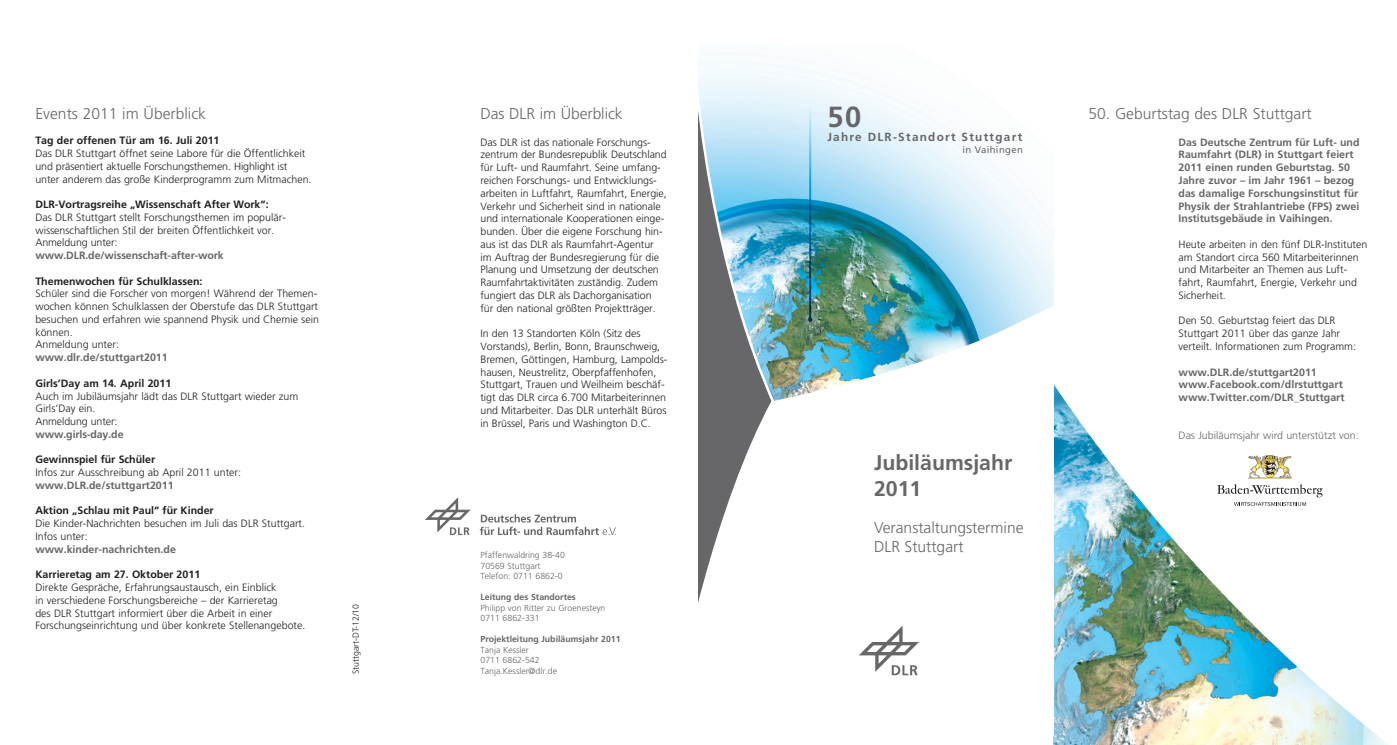
<style>
.page{position:relative;width:1397px;height:745px;background:#fff}
.page>*{position:absolute;margin:0;border:0;box-sizing:border-box;transform-origin:0 0}
.t1{font:700 29px "Frutiger LT Std";color:#67676a}
.t2{font:700 21.25px/25.5px "Frutiger";color:#67676a}
.subhead{font:300 15.62px/18.8px "Frutiger";color:#67676a}
.t3{font:700 11.75px "Frutiger LT Std";letter-spacing:.11em;color:#67676a}
.zü{font:300 10.62px/12.8px "Frutiger";color:#231f20}
.zü-2{font:700 10.62px/12.8px "Frutiger";color:#67676a}
.zü-3{font:700 10.62px "Frutiger";color:#231f20}
.t4{font:300 10.62px "Frutiger";color:#67676a}
.t5{font:9.5px "Frutiger LT Std";letter-spacing:.04em;color:#67676a}
.t6{font:300 8.75px "Frutiger";color:#67676a}
.t7{font:700 8.75px "Frutiger";color:#67676a}
.t8{font:300 8.75px "Frutiger";color:#231f20}
</style>
<div class="page">
<img style="left:1052px;top:236px;width:335px;height:508px">
<svg style="left:425px;top:497px;width:45px;height:37px"></svg>
<svg style="left:479px;top:514px;width:136px;height:21px"></svg>
<img style="left:698px;top:63px;width:354px;height:233px">
<svg style="left:775px;top:296px;width:277px;height:380px"></svg>
<svg style="left:698px;top:84px;width:77px;height:519px"></svg>
<svg style="left:858px;top:625px;width:60px;height:49px"></svg>
<svg style="left:808px;top:317px;width:4px;height:5px"></svg>
<img style="left:1248px;top:455px;width:44px;height:23px">
<svg style="left:1216px;top:484px;width:106px;height:21px"></svg>
<p class="subhead" style="left:35px;top:104px;width:172px">Events 2011 im Überblick</p>
<p class="zü-3" style="left:35px;top:134px;width:185px">Tag der offenen Tür am 16. Juli 2011</p>
<p class="zü" style="left:35px;top:147px;width:277px">Das DLR Stuttgart öffnet seine Labore für die Öffentlichkeit und präsentiert aktuelle Forschungsthemen. Highlight ist unter anderem das große Kinderprogramm zum Mitmachen.</p>
<p class="zü-3" style="left:35px;top:198px;width:235px">DLR-Vortragsreihe „Wissenschaft After Work“:</p>
<p class="zü" style="left:35px;top:210px;width:251px">Das DLR Stuttgart stellt Forschungsthemen im populär&shy;wissenschaftlichen Stil der breiten Öffentlichkeit vor.</p>
<p class="zü" style="left:35px;top:236px;width:83px">Anmeldung unter:</p>
<p class="zü-2" style="left:35px;top:249px;width:190px">www.DLR.de/wissenschaft-after-work</p>
<p class="zü-3" style="left:35px;top:274px;width:169px">Themenwochen für Schulklassen:</p>
<p class="zü" style="left:35px;top:287px;width:285px">Schüler sind die Forscher von morgen! Während der Themen&shy;wochen können Schulklassen der Oberstufe das DLR Stuttgart besuchen und erfahren wie spannend Physik und Chemie sein können.</p>
<p class="zü" style="left:35px;top:338px;width:85px">Anmeldung unter:</p>
<p class="zü-2" style="left:35px;top:351px;width:134px">www.dlr.de/stuttgart2011</p>
<p class="zü-3" style="left:35px;top:376px;width:137px">Girls’Day am 14. April 2011</p>
<p class="zü" style="left:35px;top:389px;width:264px">Auch im Jubiläumsjahr lädt das DLR Stuttgart wieder zum<br>Girls’Day ein.</p>
<p class="zü" style="left:35px;top:414px;width:83px">Anmeldung unter:</p>
<p class="zü-2" style="left:35px;top:427px;width:90px">www.girls-day.de</p>
<p class="zü-3" style="left:35px;top:453px;width:121px">Gewinnspiel für Schüler</p>
<p class="zü" style="left:35px;top:465px;width:207px">Infos zur Ausschreibung ab April 2011 unter:</p>
<p class="zü-2" style="left:35px;top:478px;width:140px">www.DLR.de/stuttgart2011</p>
<p class="zü-3" style="left:35px;top:504px;width:180px">Aktion „Schlau mit Paul“ für Kinder</p>
<p class="zü" style="left:35px;top:516px;width:271px">Die Kinder-Nachrichten besuchen im Juli das DLR Stuttgart.</p>
<p class="zü" style="left:35px;top:529px;width:54px">Infos unter:</p>
<p class="zü-2" style="left:35px;top:542px;width:142px">www.kinder-nachrichten.de</p>
<p class="zü-3" style="left:35px;top:568px;width:166px">Karrieretag am 27. Oktober 2011</p>
<p class="zü" style="left:35px;top:580px;width:271px">Direkte Gespräche, Erfahrungsaustausch, ein Einblick<br>in verschiedene Forschungsbereiche – der Karrieretag<br>des DLR Stuttgart informiert über die Arbeit in einer Forschungseinrichtung und über konkrete Stellenangebote.</p>
<p class="t8" style="left:351px;top:673px;width:71px;rotate:-90deg">Stuttgart-DT-12/10</p>
<p class="subhead" style="left:480px;top:104px;width:144px">Das DLR im Überblick</p>
<p class="zü" style="left:480px;top:135px;width:188px">Das DLR ist das nationale Forschungs&shy;zentrum der Bundesrepublik Deutschland für Luft- und Raumfahrt. Seine umfang&shy;reichen Forschungs- und Entwicklungs&shy;arbeiten in Luftfahrt, Raumfahrt, Energie, Verkehr und Sicherheit sind in nationale und internationale Kooperationen einge&shy;bunden. Über die eigene Forschung hin&shy;aus ist das DLR als Raumfahrt-Agentur im Auftrag der Bundesregierung für die Planung und Umsetzung der deutschen Raumfahrtaktivitäten zuständig. Zudem fungiert das DLR als Dachorganisation für den national größten Projektträger.</p>
<p class="zü" style="left:480px;top:327px;width:187px">In den 13 Standorten Köln (Sitz des Vorstands), Berlin, Bonn, Braunschweig, Bremen, Göttingen, Hamburg, Lampolds&shy;hausen, Neustrelitz, Oberpfaffenhofen, Stuttgart, Trauen und Weilheim beschäf&shy;tigt das DLR circa 6.700 Mitarbeiterinnen und Mitarbeiter. Das DLR unterhält Büros in Brüssel, Paris und Washington D.C.</p>
<p class="t6" style="left:480px;top:550px;width:86px">Pfaffenwaldring 38-40</p>
<p class="t6" style="left:480px;top:560px;width:62px">70569 Stuttgart</p>
<p class="t6" style="left:480px;top:571px;width:84px">Telefon: 0711 6862-0</p>
<p class="t7" style="left:480px;top:591px;width:97px">Leitung des Standortes</p>
<p class="t6" style="left:480px;top:602px;width:126px">Philipp von Ritter zu Groenesteyn</p>
<p class="t6" style="left:480px;top:613px;width:61px">0711 6862-331</p>
<p class="t7" style="left:480px;top:633px;width:142px">Projektleitung Jubiläumsjahr 2011</p>
<p class="t6" style="left:480px;top:644px;width:50px">Tanja Kessler</p>
<p class="t6" style="left:480px;top:655px;width:61px">0711 6862-542</p>
<p class="t6" style="left:480px;top:665px;width:78px">Tanja.Kessler@dlr.de</p>
<p class="t1" style="left:827px;top:100px;width:35px">50</p>
<p class="t3" style="left:827px;top:130px;width:196px">Jahre DLR-Standort Stuttgart</p>
<p class="t5" style="left:962px;top:144px;width:62px">in Vaihingen</p>
<p class="t2" style="left:874px;top:449px;width:140px">Jubiläumsjahr<br>2011</p>
<p class="subhead" style="left:874px;top:517px;width:151px">Veranstaltungstermine<br>DLR Stuttgart</p>
<p class="subhead" style="left:1088px;top:104px;width:225px">50. Geburtstag des DLR Stuttgart</p>
<p class="zü-2" style="left:1178px;top:135px;width:182px">Das Deutsche Zentrum für Luft- und Raumfahrt (DLR) in Stuttgart feiert 2011 einen runden Geburtstag. 50<br>Jahre zuvor – im Jahr 1961 – bezog das damalige Forschungsinstitut für Physik der Strahlantriebe (FPS) zwei Institutsgebäude in Vaihingen.</p>
<p class="zü" style="left:1178px;top:237px;width:190px">Heute arbeiten in den fünf DLR-Instituten am Standort circa 560 Mitarbeiterinnen und Mitarbeiter an Themen aus Luft&shy;fahrt, Raumfahrt, Energie, Verkehr und Sicherheit.</p>
<p class="zü" style="left:1178px;top:314px;width:179px">Den 50. Geburtstag feiert das DLR<br>Stuttgart 2011 über das ganze Jahr verteilt. Informationen zum Programm:</p>
<p class="zü-2" style="left:1178px;top:365px;width:140px">www.DLR.de/stuttgart2011</p>
<p class="zü-2" style="left:1178px;top:378px;width:166px">www.Facebook.com/dlrstuttgart</p>
<p class="zü-2" style="left:1178px;top:390px;width:167px">www.Twitter.com/DLR_Stuttgart</p>
<p class="t4" style="left:1178px;top:429px;width:182px">Das Jubiläumsjahr wird unterstützt von:</p>
</div>
